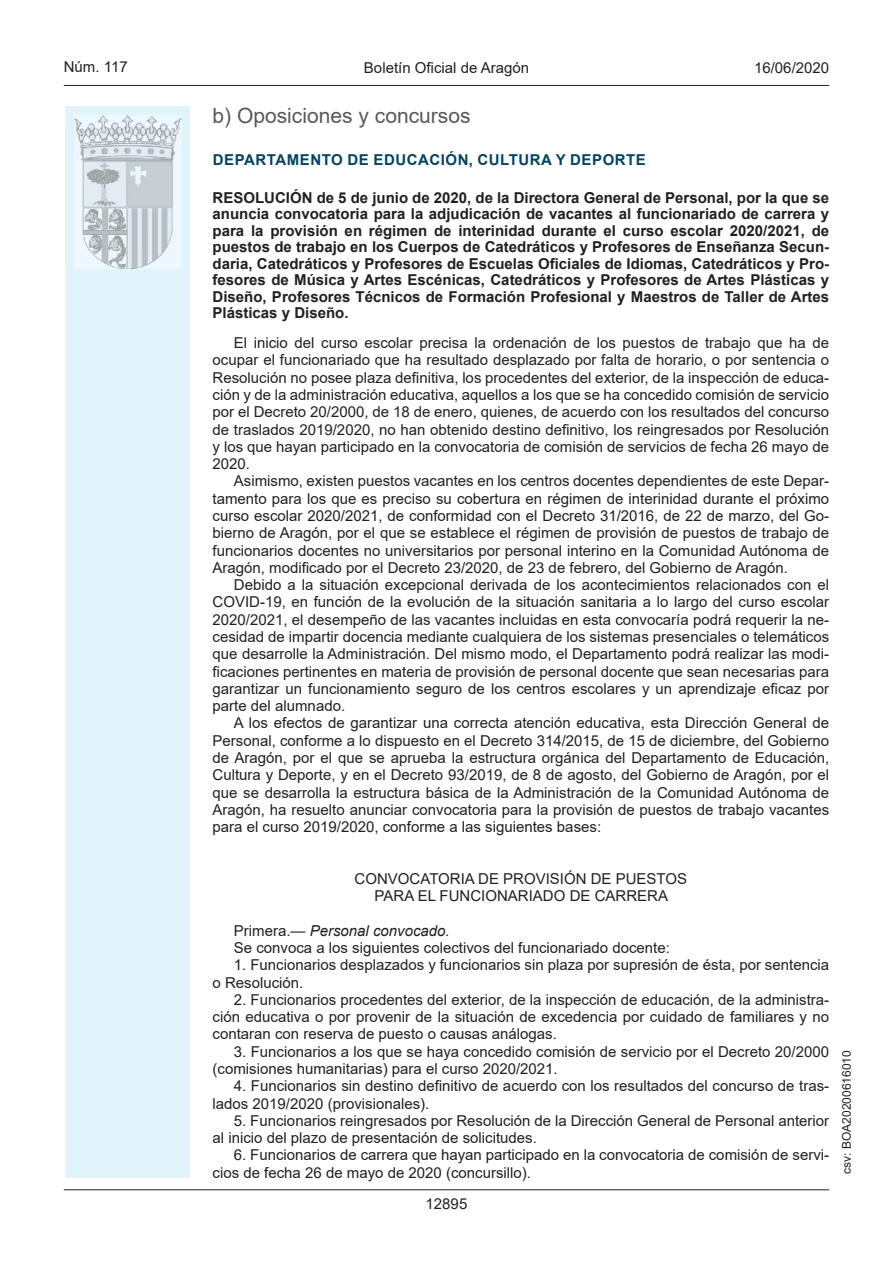
<style>
.page{position:relative;width:893px;height:1263px;background:#fff}
.page>*{position:absolute;margin:0;border:0;box-sizing:border-box;transform-origin:0 0}
.Sub_Seccion{font:21px "Arial";color:#57585a}
.inicio_de_parrafo{font:15px/17.2px "Arial";color:#231f20;text-align:justify}
.Titulo_text{font:15px/16.5px "Arial Bold MT2";color:#231f20;text-align:justify}
.center{font:15px "Arial";color:#231f20}
.emisor_text{font:15px "Arial Bold MT2";letter-spacing:.035em;color:#004462}
.inicio_de_parrafo-2{font:italic 15px "Arial";color:#231f20}
.t1{font:15px "Arial MT2";color:#231f20}
.t2{font:12px "Arial MT2";color:#231f20}
.s1{font-family:"Arial";font-weight:700}
.s2{font-family:"Arial MT2"}
.s3{font-style:normal}
</style>
<div class="page">
<div style="left:65px;top:106px;width:125px;height:1072px;background:#e1f4fc"></div>
<img style="left:75px;top:115px;width:106px;height:153px">
<hr style="left:64px;top:85px;width:765px;height:1px;background:#231f20">
<hr style="left:64px;top:1189px;width:765px;height:1px;background:#231f20">
<p class="t1" style="left:64px;top:57px;width:65px">Núm. 117</p>
<p class="inicio_de_parrafo" style="left:364px;top:59px;width:167px">Boletín Oficial de Aragón</p>
<p class="t1" style="left:754px;top:57px;width:77px">16/06/2020</p>
<h4 class="Sub_Seccion" style="left:213px;top:101px;width:259px">b) Oposiciones y concursos</h4>
<h5 class="emisor_text" style="left:213px;top:149px;width:435px">DEPARTAMENTO DE EDUCACIÓN, CULTURA Y DEPORTE</h5>
<p class="Titulo_text" style="left:213px;top:189px;width:618px">RESOLUCIÓN de 5 de junio de 2020, de la Directora General de Personal, por la que se anuncia convocatoria para la adjudicación de vacantes al funcionariado de carrera y para la provisión en régimen de interinidad durante el curso escolar 2020/2021, de puestos de trabajo en los Cuerpos de Catedráticos y Profesores de Enseñanza Secun&shy;<span class="s1">daria, Catedráticos y Profesores de Escuelas Oficiales de Idiomas, Catedráticos y Pro&shy;</span>fesores de Música y Artes Escénicas, Catedráticos y Profesores de Artes Plásticas y Diseño, Profesores Técnicos de Formación Profesional y Maestros de Taller de Artes Plásticas y Diseño.</p>
<p class="inicio_de_parrafo" style="left:213px;top:334px;width:618px;text-indent:21px">El inicio del curso escolar precisa la ordenación de los puestos de trabajo que ha de ocupar el funcionariado que ha resultado desplazado por falta de horario, o por sentencia o Resolución no posee plaza definitiva, los procedentes del exterior, de la inspección de educa&shy;ción y de la administración educativa, aquellos a los que se ha concedido comisión de servicio por el Decreto 20/2000, de 18 de enero, quienes, de acuerdo con los resultados del concurso de traslados 2019/2020, no han obtenido destino definitivo, los reingresados por Resolución y los que hayan participado en la convocatoria de comisión de servicios de fecha 26 mayo de <span class="s2">2020.</span></p>
<p class="inicio_de_parrafo" style="left:213px;top:472px;width:618px;text-indent:21px">Asimismo, existen puestos vacantes en los centros docentes dependientes de este Depar&shy;tamento para los que es preciso su cobertura en régimen de interinidad durante el próximo curso escolar 2020/2021, de conformidad con el Decreto 31/2016, de 22 de marzo, del Go&shy;bierno de Aragón, por el que se establece el régimen de provisión de puestos de trabajo de funcionarios docentes no universitarios por personal interino en la Comunidad Autónoma de Aragón, modificado por el Decreto 23/2020, de 23 de febrero, del Gobierno de Aragón.</p>
<p class="inicio_de_parrafo" style="left:213px;top:576px;width:618px;text-indent:21px">Debido a la situación excepcional derivada de los acontecimientos relacionados con el COVID-19, en función de la evolución de la situación sanitaria a lo largo del curso escolar 2020/2021, el desempeño de las vacantes incluidas en esta convocaría podrá requerir la ne&shy;cesidad de impartir docencia mediante cualquiera de los sistemas presenciales o telemáticos que desarrolle la Administración. Del mismo modo, el Departamento podrá realizar las modi&shy;ficaciones pertinentes en materia de provisión de personal docente que sean necesarias para garantizar un funcionamiento seguro de los centros escolares y un aprendizaje eficaz por parte del alumnado.</p>
<p class="inicio_de_parrafo" style="left:213px;top:714px;width:618px;text-indent:21px">A los efectos de garantizar una correcta atención educativa, esta Dirección General de Personal, conforme a lo dispuesto en el Decreto 314/2015, de 15 de diciembre, del Gobierno de Aragón, por el que se aprueba la estructura orgánica del Departamento de Educación, Cultura y Deporte, y en el Decreto 93/2019, de 8 de agosto, del Gobierno de Aragón, por el que se desarrolla la estructura básica de la Administración de la Comunidad Autónoma de Aragón, ha resuelto anunciar convocatoria para la provisión de puestos de trabajo vacantes para el curso 2019/2020, conforme a las siguientes bases:</p>
<p class="center" style="left:355px;top:868px;width:334px">CONVOCATORIA DE PROVISIÓN DE PUESTOS</p>
<p class="center" style="left:375px;top:886px;width:295px">PARA EL FUNCIONARIADO DE CARRERA</p>
<p class="inicio_de_parrafo-2" style="left:234px;top:921px;width:217px"><span class="s3">Primera.—</span> Personal convocado.</p>
<p class="inicio_de_parrafo" style="left:234px;top:939px;width:438px">Se convoca a los siguientes colectivos del funcionariado docente:</p>
<p class="inicio_de_parrafo" style="left:213px;top:956px;width:618px;text-indent:21px">1. Funcionarios desplazados y funcionarios sin plaza por supresión de ésta, por sentencia o Resolución.</p>
<p class="inicio_de_parrafo" style="left:213px;top:991px;width:618px;text-indent:21px">2. Funcionarios procedentes del exterior, de la inspección de educación, de la administra&shy;ción educativa o por provenir de la situación de excedencia por cuidado de familiares y no contaran con reserva de puesto o causas análogas.</p>
<p class="inicio_de_parrafo" style="left:213px;top:1043px;width:618px;text-indent:21px">3. Funcionarios a los que se haya concedido comisión de servicio por el Decreto 20/2000 (comisiones humanitarias) para el curso 2020/2021.</p>
<p class="inicio_de_parrafo" style="left:213px;top:1077px;width:618px;text-indent:21px">4. Funcionarios sin destino definitivo de acuerdo con los resultados del concurso de tras&shy;lados 2019/2020 (provisionales).</p>
<p class="inicio_de_parrafo" style="left:213px;top:1112px;width:618px;text-indent:21px">5. Funcionarios reingresados por Resolución de la Dirección General de Personal anterior al inicio del plazo de presentación de solicitudes.</p>
<p class="inicio_de_parrafo" style="left:213px;top:1146px;width:618px;text-indent:21px">6. Funcionarios de carrera que hayan participado en la convocatoria de comisión de servi&shy;cios de fecha 26 de mayo de 2020 (concursillo).</p>
<p class="t1" style="left:426px;top:1193px;width:43px">12895</p>
<p class="t2" style="left:838px;top:1174px;width:125px;rotate:-90deg">csv: BOA20200616010</p>
</div>
